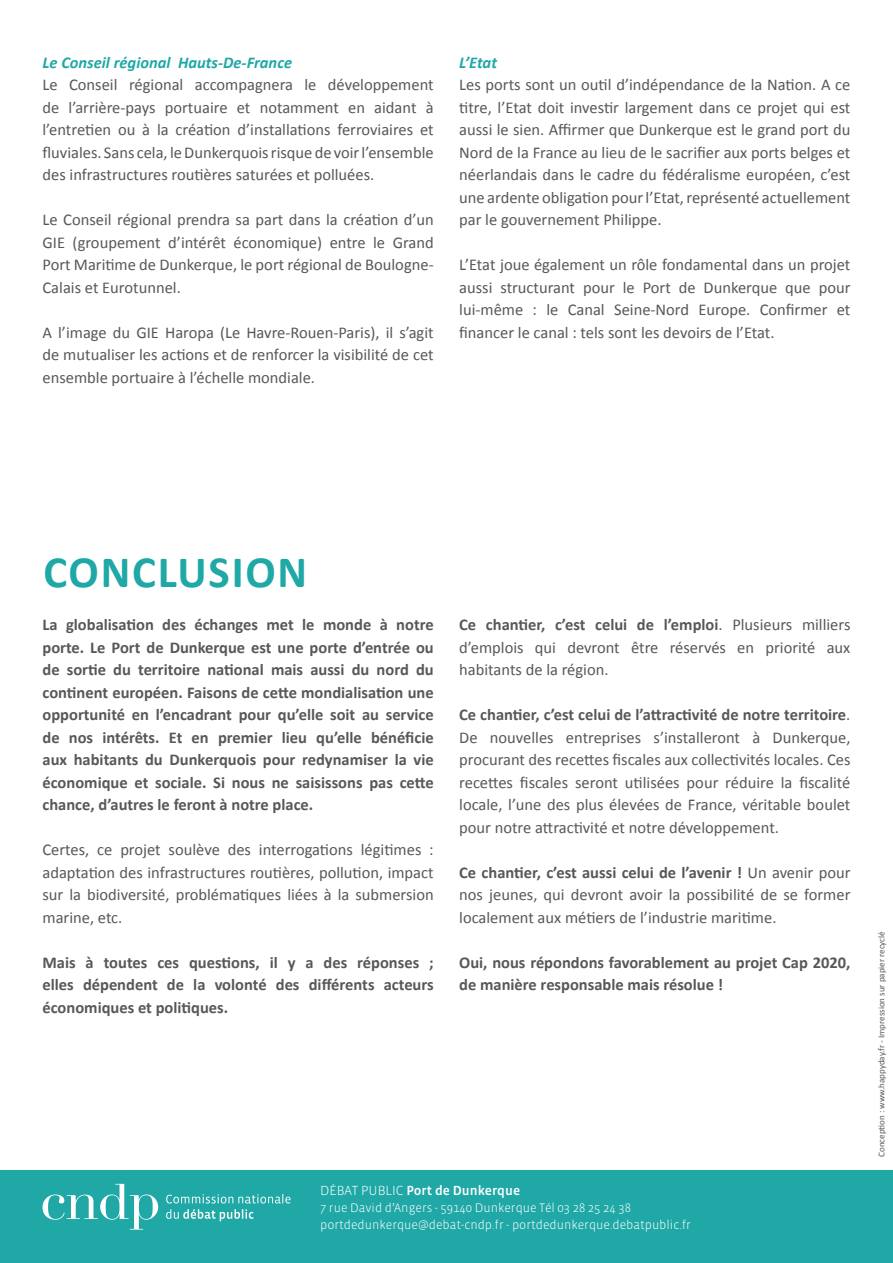
<style>
.page{position:relative;width:893px;height:1263px;background:#fff}
.page>*{position:absolute;margin:0;border:0;box-sizing:border-box;transform-origin:0 0}
.t1{font:700 45px "Calibri";letter-spacing:.04em;color:#1fa8a6}
.t2{font:16.5px/22.5px "Calibri";color:#57585a;text-align:justify}
.t3{font:700 16.5px/22.5px "Calibri";color:#57585a;text-align:justify}
.t4{font:italic 700 16.5px "Calibri";color:#1fa8a6}
.t5{font:500 13.5px "Vista Sans OT";color:#fff}
.t6{font:300 12.6px "Vista Sans OT";color:#fff}
.t7{font:9px "Calibri";color:#57585a}
.s1{font-weight:700}
.s2{font-weight:300}
</style>
<div class="page">
<div style="left:0;top:1170px;width:893px;height:93px;background:#1fa8a6"></div>
<svg style="left:166px;top:1209px;width:88px;height:12px"></svg>
<svg style="left:166px;top:1194px;width:124px;height:9px"></svg>
<svg style="left:43px;top:1184px;width:115px;height:45px"></svg>
<p class="t4" style="left:43px;top:52px;width:251px">Le Conseil régional Hauts-De-France</p>
<p class="t2" style="left:43px;top:73px;width:393px">Le Conseil régional accompagnera le développement de l’arrière-pays portuaire et notamment en aidant à l’entretien ou à la création d’installations ferroviaires et fluviales. Sans cela, le Dunkerquois risque de voir l’ensemble des infrastructures routières saturées et polluées.</p>
<p class="t2" style="left:43px;top:208px;width:393px">Le Conseil régional prendra sa part dans la création d’un GIE (groupement d’intérêt économique) entre le Grand Port Maritime de Dunkerque, le port régional de Boulogne-Calais et Eurotunnel.</p>
<p class="t2" style="left:43px;top:321px;width:393px">A l’image du GIE Haropa (Le Havre-Rouen-Paris), il s’agit de mutualiser les actions et de renforcer la visibilité de cet ensemble portuaire à l’échelle mondiale.</p>
<p class="t4" style="left:459px;top:52px;width:39px">L’Etat</p>
<p class="t2" style="left:459px;top:73px;width:393px">Les ports sont un outil d’indépendance de la Nation. A ce titre, l’Etat doit investir largement dans ce projet qui est aussi le sien. Affirmer que Dunkerque est le grand port du Nord de la France au lieu de le sacrifier aux ports belges et néerlandais dans le cadre du fédéralisme européen, c’est une ardente obligation pour l’Etat, représenté actuellement par le gouvernement Philippe.</p>
<p class="t2" style="left:459px;top:253px;width:393px">L’Etat joue également un rôle fondamental dans un projet aussi structurant pour le Port de Dunkerque que pour lui-même : le Canal Seine-Nord Europe. Confirmer et financer le canal : tels sont les devoirs de l’Etat.</p>
<p class="t1" style="left:43px;top:543px;width:265px">CONCLUSION</p>
<p class="t3" style="left:43px;top:613px;width:393px">La globalisation des échanges met le monde à notre porte. Le Port de Dunkerque est une porte d’entrée ou de sortie du territoire national mais aussi du nord du continent européen. Faisons de cette mondialisation une opportunité en l’encadrant pour qu’elle soit au service de nos intérêts. Et en premier lieu qu’elle bénéficie aux habitants du Dunkerquois pour redynamiser la vie économique et sociale. Si nous ne saisissons pas cette chance, d’autres le feront à notre place.</p>
<p class="t2" style="left:43px;top:838px;width:393px">Certes, ce projet soulève des interrogations légitimes : adaptation des infrastructures routières, pollution, impact sur la biodiversité, problématiques liées à la submersion marine, etc.</p>
<p class="t3" style="left:43px;top:951px;width:393px">Mais à toutes ces questions, il y a des réponses ; elles dépendent de la volonté des différents acteurs économiques et politiques.</p>
<p class="t2" style="left:459px;top:613px;width:393px"><span class="s1">Ce chantier, c’est celui de l’emploi</span>. Plusieurs milliers d’emplois qui devront être réservés en priorité aux habitants de la région.</p>
<p class="t2" style="left:459px;top:703px;width:393px"><span class="s1">Ce chantier, c’est celui de l’attractivité de notre territoire</span>.<br>De nouvelles entreprises s’installeront à Dunkerque, procurant des recettes fiscales aux collectivités locales. Ces recettes fiscales seront utilisées pour réduire la fiscalité locale, l’une des plus élevées de France, véritable boulet pour notre attractivité et notre développement.</p>
<p class="t2" style="left:459px;top:861px;width:393px"><span class="s1">Ce chantier, c’est aussi celui de l’avenir !</span> Un avenir pour nos jeunes, qui devront avoir la possibilité de se former localement aux métiers de l’industrie maritime.</p>
<p class="t3" style="left:459px;top:951px;width:393px">Oui, nous répondons favorablement au projet Cap 2020, de manière responsable mais résolue !</p>
<p class="t5" style="left:320px;top:1184px;width:202px"><span class="s2">DÉBAT PUBLIC</span> Port de Dunkerque</p>
<p class="t6" style="left:320px;top:1201px;width:312px">7 rue David d’Angers - 59140 Dunkerque Tél 03 28 25 24 38</p>
<p class="t6" style="left:320px;top:1218px;width:372px">portdedunkerque@debat-cndp.fr - portdedunkerque.debatpublic.fr</p>
<p class="t7" style="left:876px;top:1157px;width:227px;rotate:-90deg">Conception : www.happyday.fr - Impression sur papier recyclé</p>
</div>
